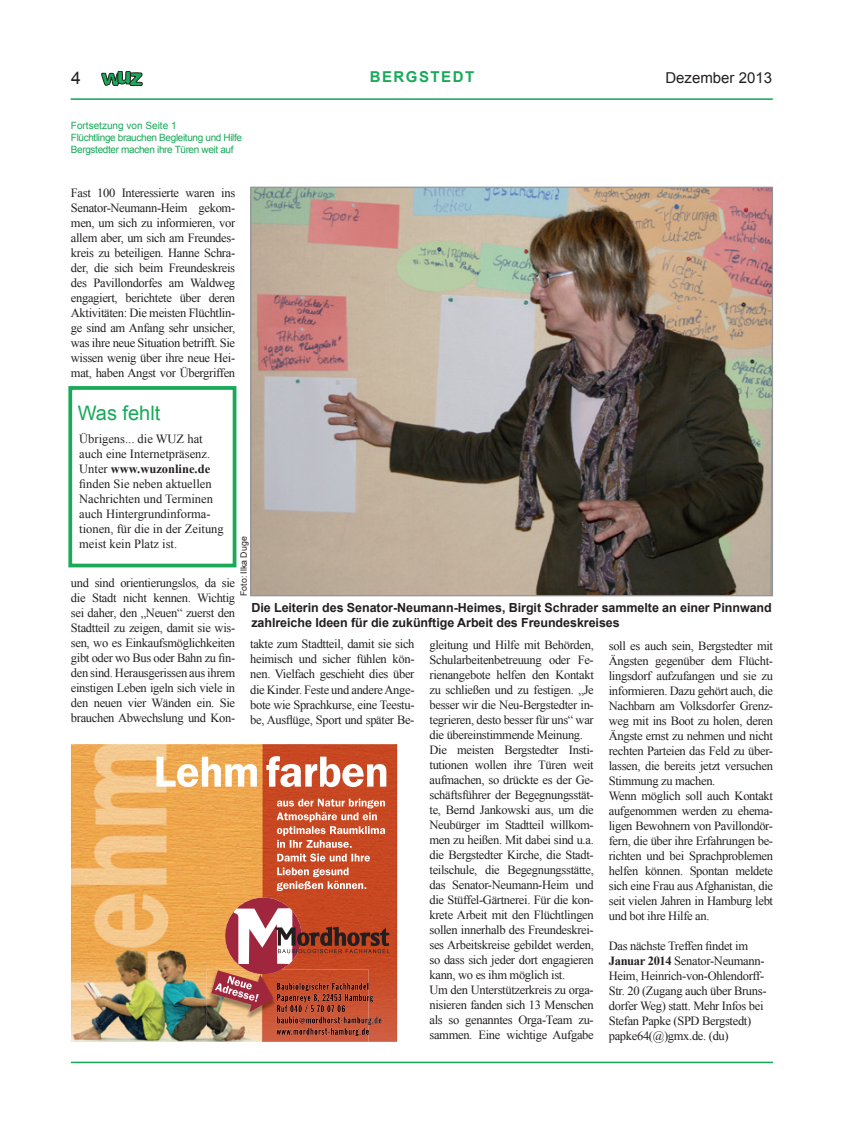
<style>
.page{position:relative;width:844px;height:1134px;background:#fff}
.page>*{position:absolute;margin:0;border:0;box-sizing:border-box;transform-origin:0 0}
.t1{font:20px "Arial";color:#18a959}
.t2{font:17.5px "Arial";color:#231f20}
.t3{font:15px "Arial";color:#231f20}
.t4{font:700 15px "Arial";letter-spacing:.1em;color:#18a959}
.t5{font:12.5px/15px "Times New Roman";letter-spacing:-.025em;color:#231f20;text-align:justify}
.t6{font:12.5px/15px "Times New Roman";color:#231f20}
.t7{font:700 12.5px/15px "Arial";letter-spacing:-.005em;color:#231f20}
.t8{font:10px/12px "Arial";letter-spacing:-.035em;color:#18a959}
.t9{font:8.75px "Arial";color:#231f20}
.s1{font-weight:700}
</style>
<div class="page">
<hr style="left:71px;top:1062px;width:701px;height:1px;background:#18a959">
<hr style="left:71px;top:98px;width:701px;height:2px;background:#18a959">
<svg style="left:101px;top:71px;width:41px;height:15px"></svg>
<img style="left:252px;top:189px;width:518px;height:405px">
<img style="left:71px;top:744px;width:326px;height:170px">
<img style="left:71px;top:914px;width:138px;height:128px">
<img style="left:389px;top:914px;width:8px;height:85px">
<img style="left:368px;top:999px;width:29px;height:43px">
<div style="left:225px;top:898px;width:76px;height:76px;background:#9f263d;border-radius:50%"></div>
<svg style="left:276px;top:867px;width:90px;height:24px;background:#d5775a"></svg>
<svg style="left:277px;top:854px;width:93px;height:7px"></svg>
<svg style="left:276px;top:799px;width:109px;height:49px;background:#d47457"></svg>
<svg style="left:266px;top:756px;width:120px;height:31px"></svg>
<svg style="left:156px;top:757px;width:101px;height:30px"></svg>
<img style="left:207px;top:969px;width:161px;height:73px">
<div style="left:68px;top:386px;width:168px;height:181px;border:4px solid #18a959"></div>
<img style="left:209px;top:908px;width:180px;height:128px">
<h2 class="t2" style="left:71px;top:66px;width:11px">4</h2>
<p class="t4" style="left:369px;top:67px;width:106px">BERGSTEDT</p>
<p class="t3" style="left:665px;top:67px;width:108px">Dezember 2013</p>
<p class="t8" style="left:71px;top:119px;width:173px">Fortsetzung von Seite 1<br>Flüchtlinge brauchen Begleitung und Hilfe<br>Bergstedter machen ihre Türen weit auf</p>
<p class="t5" style="left:71px;top:185px;width:166px">Fast 100 Interessierte waren ins Senator-Neumann-Heim gekom&shy;men, um sich zu informieren, vor allem aber, um sich am Freundes&shy;kreis zu beteiligen. Hanne Schra&shy;der, die sich beim Freundeskreis des Pavillondorfes am Waldweg engagiert, berichtete über deren Aktivitäten: Die meisten Flüchtlin&shy;ge sind am Anfang sehr unsicher, was ihre neue Situation betrifft. Sie wissen wenig über ihre neue Hei&shy;mat, haben Angst vor Übergriffen</p>
<h1 class="t1" style="left:78px;top:400px;width:84px">Was fehlt</h1>
<p class="t6" style="left:79px;top:431px;width:146px">Übrigens... die WUZ hat auch eine Internetpräsenz.<br>Unter <span class="s1">www.wuzonline.de </span>finden Sie neben aktuellen<br>Nachrichten und Terminen auch Hintergrundinforma&shy;tionen, für die in der Zeitung meist kein Platz ist.</p>
<p class="t9" style="left:238px;top:596px;width:61px;rotate:-90deg">Foto: Ilka Duge</p>
<p class="t5" style="left:71px;top:575px;width:166px">und sind orientierungslos, da sie die Stadt nicht kennen. Wichtig sei daher, den „Neuen“ zuerst den Stadtteil zu zeigen, damit sie wis&shy;sen, wo es Einkaufsmöglichkeiten gibt oder wo Bus oder Bahn zu fin&shy;den sind. Herausgerissen aus ihrem einstigen Leben igeln sich viele in den neuen vier Wänden ein. Sie brauchen Abwechslung und Kon-</p>
<p class="t7" style="left:251px;top:600px;width:522px">Die Leiterin des Senator-Neumann-Heimes, Birgit Schrader sammelte an einer Pinnwand zahlreiche Ideen für die zukünftige Arbeit des Freundeskreises</p>
<p class="t5" style="left:250px;top:637px;width:166px">takte zum Stadtteil, damit sie sich heimisch und sicher fühlen kön&shy;nen. Vielfach geschieht dies über die Kinder. Feste und andere Ange&shy;bote wie Sprachkurse, eine Teestu&shy;be, Ausflüge, Sport und später Be-</p>
<p class="t5" style="left:429px;top:637px;width:166px;text-align:left">gleitung und Hilfe mit Behörden, Schularbeitenbetreuung oder Fe&shy;rienangebote helfen den Kontakt zu schließen und zu festigen. „Je besser wir die Neu-Bergstedter in&shy;tegrieren, desto besser für uns“ war die übereinstimmende Meinung.<br>Die meisten Bergstedter Insti&shy;tutionen wollen ihre Türen weit aufmachen, so drückte es der Ge&shy;schäftsführer der Begegnungsstät&shy;te, Bernd Jankowski aus, um die Neubürger im Stadtteil willkom&shy;men zu heißen. Mit dabei sind u.a. die Bergstedter Kirche, die Stadt&shy;teilschule, die Begegnungsstätte, das Senator-Neumann-Heim und die Stüffel-Gärtnerei. Für die kon&shy;krete Arbeit mit den Flüchtlingen sollen innerhalb des Freundeskrei&shy;ses Arbeitskreise gebildet werden, so dass sich jeder dort engagieren kann, wo es ihm möglich ist.<br>Um den Unterstützerkreis zu orga&shy;nisieren fanden sich 13 Menschen als so genanntes Orga-Team zu-</p>
<p class="t5" style="left:429px;top:1027px;width:166px">sammen. Eine wichtige Aufgabe</p>
<p class="t5" style="left:608px;top:638px;width:166px;text-align:left">soll es auch sein, Bergstedter mit<br>Ängsten gegenüber dem Flücht&shy;lingsdorf aufzufangen und sie zu informieren. Dazu gehört auch, die<br>Nachbarn am Volksdorfer Grenz&shy;weg mit ins Boot zu holen, deren<br>Ängste ernst zu nehmen und nicht rechten Parteien das Feld zu über&shy;lassen, die bereits jetzt versuchen<br>Stimmung zu machen.<br>Wenn möglich soll auch Kontakt aufgenommen werden zu ehema&shy;ligen Bewohnern von Pavillondör&shy;fern, die über ihre Erfahrungen be&shy;richten und bei Sprachproblemen helfen können. Spontan meldete sich eine Frau aus Afghanistan, die seit vielen Jahren in Hamburg lebt und bot ihre Hilfe an.</p>
<p class="t5" style="left:608px;top:938px;width:159px;text-align:left">Das nächste Treffen findet im<br><span class="s1">Januar 2014</span> Senator-Neumann-<br>Heim, Heinrich-von-Ohlendorff-<br>Str. 20 (Zugang auch über Bruns&shy;dorfer Weg) statt. Mehr Infos bei<br>Stefan Papke (SPD Bergstedt) papke64(@)gmx.de. (du)</p>
</div>
